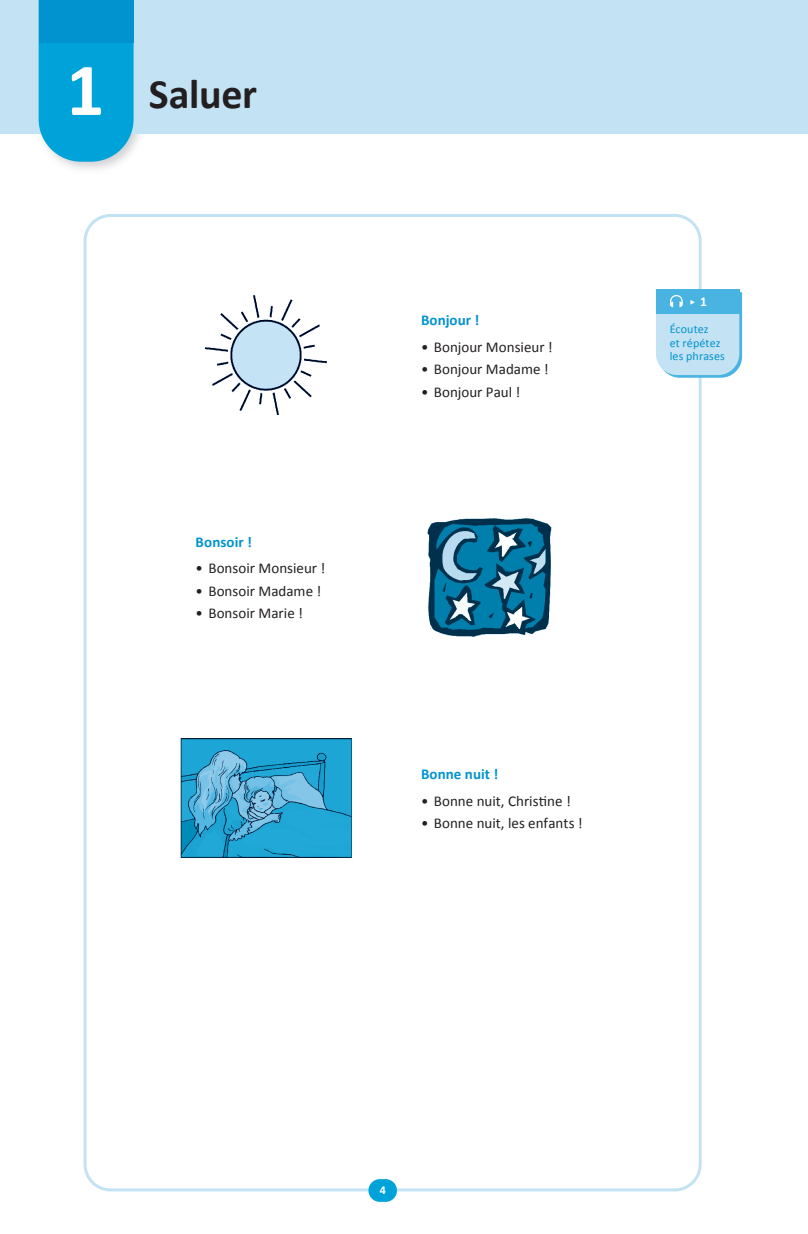
<style>
.page{position:relative;width:808px;height:1234px;background:#fff}
.page>*{position:absolute;margin:0;border:0;box-sizing:border-box;transform-origin:0 0}
.t1{font:700 75px "Calibri";color:#fff}
.t2{font:700 42px "Calibri";letter-spacing:-.005em;color:#231f20}
.t3{font:15px "Calibri";color:#231f20}
.t4{font:700 15px "Calibri";letter-spacing:.005em;color:#0093d0}
.t5{font:700 13.5px "Calibri";color:#fff}
.t6{font:12px/13.5px "Calibri";letter-spacing:.01em;color:#0093d0}
.t7{font:700 12px "Calibri";color:#fff}
</style>
<div class="page">
<div style="left:0;top:0;width:807px;height:133px;background:#c3e2f3"></div>
<img style="left:38px;top:0;width:1px;height:125px">
<svg style="left:39px;top:43px;width:95px;height:119px;background:#11a8da"></svg>
<div style="left:368px;top:1178px;width:29px;height:23px;background:#00a3d9;border-radius:11px"></div>
<div style="left:39px;top:0;width:95px;height:43px;background:#0093d0"></div>
<img style="left:206px;top:296px;width:120px;height:119px">
<img style="left:427px;top:518px;width:125px;height:118px">
<img style="left:180px;top:738px;width:171px;height:119px">
<div style="left:656px;top:289px;width:83px;height:25px;background:#49b4e1"></div>
<svg style="left:656px;top:292px;width:86px;height:85px"></svg>
<h1 class="t1" style="left:66px;top:42px;width:40px">1</h1>
<h2 class="t2" style="left:149px;top:67px;width:110px">Saluer</h2>
<p class="t4" style="left:196px;top:532px;width:58px">Bonsoir !</p>
<p class="t3" style="left:196px;top:558px;width:131px">• Bonsoir Monsieur !</p>
<p class="t3" style="left:196px;top:581px;width:127px">• Bonsoir Madame !</p>
<p class="t3" style="left:196px;top:603px;width:109px">• Bonsoir Marie !</p>
<p class="t4" style="left:421px;top:311px;width:60px">Bonjour !</p>
<p class="t3" style="left:421px;top:337px;width:133px">• Bonjour Monsieur !</p>
<p class="t3" style="left:421px;top:360px;width:129px">• Bonjour Madame !</p>
<p class="t3" style="left:421px;top:382px;width:101px">• Bonjour Paul !</p>
<p class="t5" style="left:700px;top:293px;width:8px">1</p>
<p class="t6" style="left:670px;top:322px;width:57px">Écoutez<br>et répétez les phrases</p>
<p class="t4" style="left:421px;top:764px;width:79px">Bonne nuit !</p>
<p class="t3" style="left:421px;top:791px;width:151px">• Bonne nuit, Christine !</p>
<p class="t3" style="left:421px;top:813px;width:163px">• Bonne nuit, les enfants !</p>
<p class="t7" style="left:380px;top:1182px;width:8px">4</p>
</div>
